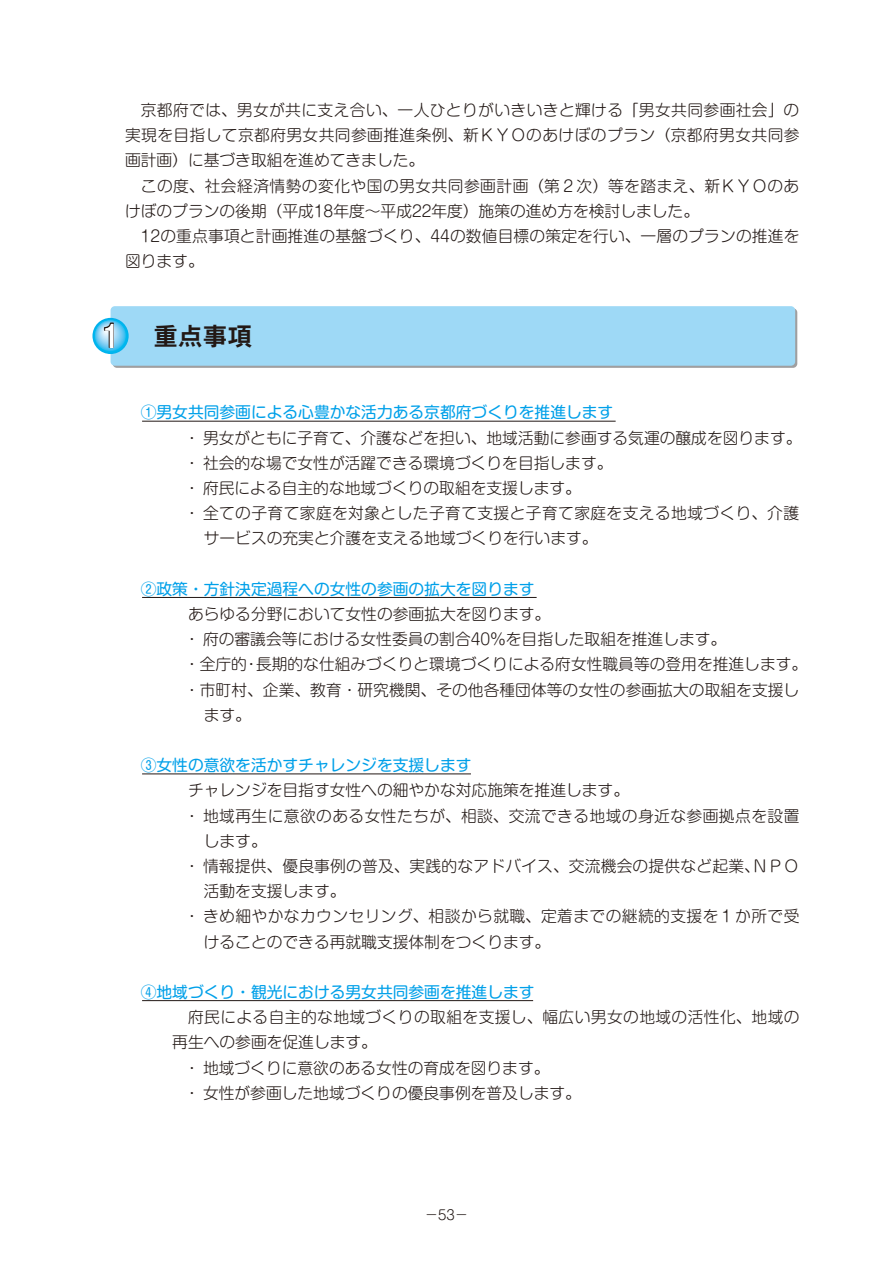
<style>
.page{position:relative;width:893px;height:1263px;background:#fff}
.page>*{position:absolute;margin:0;border:0;box-sizing:border-box;transform-origin:0 0}
.t1{font:24.75px "DFPHS Gothic CID W7";color:#221815}
.t2{font:300 15.75px/25.2px "Shin M Go Pro";color:#221815}
.t3{font:300 15.75px "Shin M Go Pro";letter-spacing:.025em;color:#221815}
.t4{font:15.75px "Shin M Go Pro";color:#00a0e9}
.t5{font:300 13.5px "Shin M Go Pro";color:#221815}
.s1{font-family:"Futo Go B101 Pro";font-weight:700;font-size:33px;color:#fff}
</style>
<div class="page">
<div style="left:113px;top:308px;width:684px;height:60px;background:#9f9fa0;border-radius:4px"></div>
<div style="left:111px;top:306px;width:684px;height:60px;background:#9ed9f6;border-radius:4px"></div>
<svg style="left:92px;top:318px;width:37px;height:36px"></svg>
<svg style="left:103px;top:322px;width:12px;height:27px"></svg>
<hr style="left:142px;top:421px;width:474px;height:1px;background:#221815">
<hr style="left:142px;top:597px;width:395px;height:1px;background:#221815">
<hr style="left:142px;top:773px;width:329px;height:1px;background:#221815">
<hr style="left:142px;top:1000px;width:391px;height:1px;background:#221815">
<p class="t2" style="left:125px;top:96px;width:676px">　京都府では、男女が共に支え合い、一人ひとりがいきいきと輝ける「男女共同参画社会」の実現を目指して京都府男女共同参画推進条例、新ＫＹＯのあけぼのプラン（京都府男女共同参画計画）に基づき取組を進めてきました。<br>　この度、社会経済情勢の変化や国の男女共同参画計画（第２次）等を踏まえ、新ＫＹＯのあけぼのプランの後期（平成１８年度～平成２２年度）施策の進め方を検討しました。<br>　１２の重点事項と計画推進の基盤づくり、４４の数値目標の策定を行い、一層のプランの推進を図ります。</p>
<p class="t1" style="left:94px;top:323px;width:160px"><span class="s1">１</span> 重点事項</p>
<p class="t4" style="left:141px;top:400px;width:474px">①男女共同参画による心豊かな活力ある京都府づくりを推進します</p>
<p class="t2" style="left:184px;top:423px;width:619px">・男女がともに子育て、介護などを担い、地域活動に参画する気運の醸成を図ります。</p>
<p class="t2" style="left:184px;top:448px;width:430px">・社会的な場で女性が活躍できる環境づくりを目指します。</p>
<p class="t2" style="left:184px;top:474px;width:398px">・府民による自主的な地域づくりの取組を支援します。</p>
<p class="t3" style="left:184px;top:500px;width:617px">・全ての子育て家庭を対象とした子育て支援と子育て家庭を支える地域づくり、介護</p>
<p class="t2" style="left:204px;top:524px;width:395px">サービスの充実と介護を支える地域づくりを行います。</p>
<p class="t4" style="left:141px;top:576px;width:395px">②政策・方針決定過程への女性の参画の拡大を図ります</p>
<p class="t2" style="left:172px;top:600px;width:379px">　あらゆる分野において女性の参画拡大を図ります。</p>
<p class="t2" style="left:184px;top:625px;width:544px">・府の審議会等における女性委員の割合４０％を目指した取組を推進します。</p>
<p class="t2" style="left:184px;top:650px;width:625px">・全庁的・長期的な仕組みづくりと環境づくりによる府女性職員等の登用を推進します。</p>
<p class="t2" style="left:184px;top:675px;width:617px">・市町村、企業、教育・研究機関、その他各種団体等の女性の参画拡大の取組を支援し</p>
<p class="t2" style="left:204px;top:700px;width:49px">ます。</p>
<p class="t4" style="left:141px;top:752px;width:332px">③女性の意欲を活かすチャレンジを支援します</p>
<p class="t2" style="left:172px;top:776px;width:458px">　チャレンジを目指す女性への細やかな対応施策を推進します。</p>
<p class="t3" style="left:184px;top:803px;width:617px">・地域再生に意欲のある女性たちが、相談、交流できる地域の身近な参画拠点を設置</p>
<p class="t2" style="left:204px;top:826px;width:64px">します。</p>
<p class="t2" style="left:184px;top:852px;width:617px">・情報提供、優良事例の普及、実践的なアドバイス、交流機会の提供など起業、ＮＰＯ</p>
<p class="t2" style="left:204px;top:877px;width:143px">活動を支援します。</p>
<p class="t3" style="left:184px;top:904px;width:617px">・きめ細やかなカウンセリング、相談から就職、定着までの継続的支援を１か所で受</p>
<p class="t2" style="left:204px;top:927px;width:348px">けることのできる再就職支援体制をつくります。</p>
<p class="t4" style="left:141px;top:979px;width:395px">④地域づくり・観光における男女共同参画を推進します</p>
<p class="t3" style="left:172px;top:1004px;width:629px">　府民による自主的な地域づくりの取組を支援し、幅広い男女の地域の活性化、地域の</p>
<p class="t2" style="left:172px;top:1028px;width:206px">再生への参画を促進します。</p>
<p class="t2" style="left:184px;top:1053px;width:367px">・地域づくりに意欲のある女性の育成を図ります。</p>
<p class="t2" style="left:184px;top:1078px;width:398px">・女性が参画した地域づくりの優良事例を普及します。</p>
<p class="t5" style="left:425px;top:1204px;width:45px">－53－</p>
</div>
